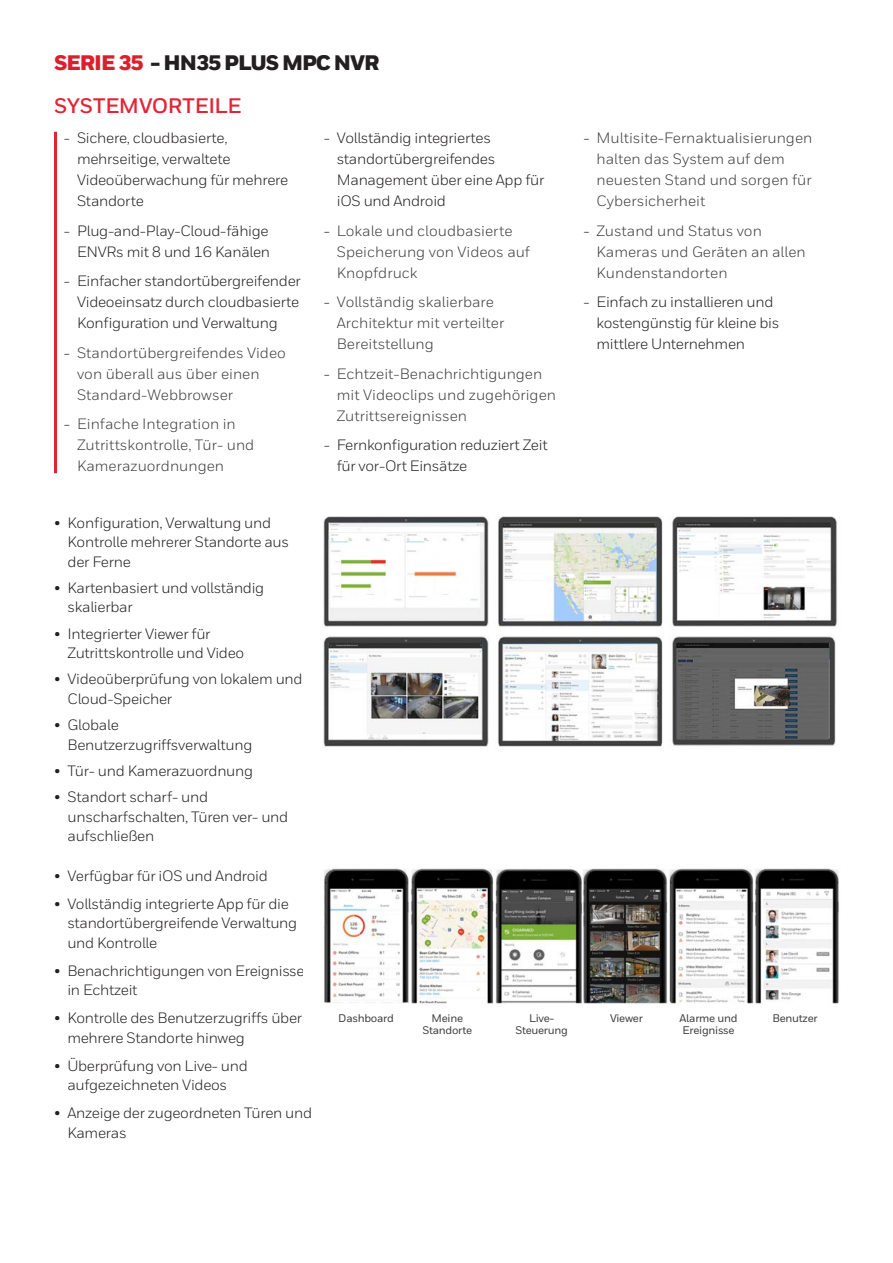
<style>
.page{position:relative;width:893px;height:1263px;background:#fff}
.page>*{position:absolute;margin:0;border:0;box-sizing:border-box;transform-origin:0 0}
.NOTES{font:900 21px "Honeywell Sans";letter-spacing:-.05em;color:#231f20}
._07_Inside__Intro_He{font:700 21px "Honeywell Sans";letter-spacing:-.02em;color:#e22536}
.NOTES-2{font:15px/19.5px "Honeywell Sans";letter-spacing:-.02em;color:#231f20}
.NOTES-3{font:15px/21px "Honeywell Sans";color:#3e3e3f}
.NOTES-4{font:500 11.1px/12.6px "Honeywell Sans";letter-spacing:-.025em;color:#3e3e3f;text-align:center}
.s1{color:#dc1f2e}
.s2{color:#231f20}
</style>
<div class="page">
<hr style="left:54px;top:132px;width:3px;height:341px;background:#e22536">
<img style="left:323px;top:516px;width:514px;height:231px">
<img style="left:324px;top:868px;width:515px;height:136px">
<p class="NOTES" style="left:54px;top:50px;width:327px"><span class="s1">SERIE 35</span> - HN35 PLUS MPC NVR</p>
<p class="_07_Inside__Intro_He" style="left:54px;top:93px;width:189px">SYSTEMVORTEILE</p>
<p class="NOTES-2" style="left:77px;top:128px;width:213px;line-height:21px;text-indent:-13px">- Sichere, cloudbasierte, mehrseitige, verwaltete<br>Videoüberwachung für mehrere<br>Standorte</p>
<p class="NOTES-2" style="left:64px;top:220px;width:208px;line-height:21px;text-align:right">- Plug-and-Play-Cloud-fähige<br>ENVRs mit 8 und 16 Kanälen</p>
<p class="NOTES-2" style="left:77px;top:271px;width:225px;line-height:21px;text-align:justify;text-indent:-13px">- Einfacher standortübergreifender Videoeinsatz durch cloudbasierte Konfiguration und Verwaltung</p>
<p class="NOTES-3" style="left:77px;top:342px;width:210px;text-indent:-13px"><span class="s2">-</span> Standortübergreifendes Video von überall aus über einen<br>Standard-Webbrowser</p>
<p class="NOTES-3" style="left:77px;top:414px;width:179px;text-indent:-13px"><span class="s2">-</span> Einfache Integration in<br>Zutrittskontrolle, Tür- und<br>Kamerazuordnungen</p>
<p class="NOTES-2" style="left:337px;top:128px;width:209px;line-height:21px;text-indent:-13px">- Vollständig integriertes standortübergreifendes<br>Management über eine App für iOS und Android</p>
<p class="NOTES-3" style="left:337px;top:220px;width:195px;text-indent:-13px"><span class="s2">-</span> Lokale und cloudbasierte<br>Speicherung von Videos auf<br>Knopfdruck</p>
<p class="NOTES-3" style="left:337px;top:292px;width:169px;text-indent:-13px"><span class="s2">-</span> Vollständig skalierbare<br>Architektur mit verteilter<br>Bereitstellung</p>
<p class="NOTES-3" style="left:337px;top:363px;width:221px;text-indent:-13px"><span class="s2">-</span> Echtzeit-Benachrichtigungen mit Videoclips und zugehörigen<br>Zutrittsereignissen</p>
<p class="NOTES-2" style="left:337px;top:435px;width:212px;line-height:21px;text-indent:-13px">- Fernkonfiguration reduziert Zeit für vor-Ort Einsätze</p>
<p class="NOTES-3" style="left:596px;top:128px;width:217px;text-indent:-13px"><span class="s2">-</span> Multisite-Fernaktualisierungen halten das System auf dem neuesten Stand und sorgen für<br>Cybersicherheit</p>
<p class="NOTES-3" style="left:596px;top:220px;width:211px;text-indent:-13px"><span class="s2">-</span> Zustand und Status von<br>Kameras und Geräten an allen<br>Kundenstandorten</p>
<p class="NOTES-2" style="left:596px;top:292px;width:184px;line-height:21px;text-indent:-13px">- Einfach zu installieren und kostengünstig für kleine bis mittlere Unternehmen</p>
<p class="NOTES-2" style="left:68px;top:513px;width:223px;text-indent:-13px">• Konfiguration, Verwaltung und<br>Kontrolle mehrerer Standorte aus der Ferne</p>
<p class="NOTES-2" style="left:68px;top:578px;width:198px;text-indent:-13px">• Kartenbasiert und vollständig skalierbar</p>
<p class="NOTES-2" style="left:68px;top:624px;width:178px;text-indent:-13px">• Integrierter Viewer für<br>Zutrittskontrolle und Video</p>
<p class="NOTES-2" style="left:68px;top:669px;width:237px;text-indent:-13px">• Videoüberprüfung von lokalem und<br>Cloud-Speicher</p>
<p class="NOTES-2" style="left:68px;top:715px;width:186px;text-indent:-13px">• Globale<br>Benutzerzugriffsverwaltung</p>
<p class="NOTES-2" style="left:54px;top:761px;width:200px">• Tür- und Kamerazuordnung</p>
<p class="NOTES-2" style="left:68px;top:787px;width:222px;text-indent:-13px">• Standort scharf- und unscharfschalten, Türen ver- und aufschließen</p>
<p class="NOTES-2" style="left:54px;top:866px;width:215px">• Verfügbar für iOS und Android</p>
<p class="NOTES-2" style="left:67px;top:894px;width:231px;text-indent:-13px">• Vollständig integrierte App für die standortübergreifende Verwaltung und Kontrolle</p>
<p class="NOTES-2" style="left:67px;top:961px;width:248px;text-indent:-13px">• Benachrichtigungen von Ereignissen in Echtzeit</p>
<p class="NOTES-2" style="left:67px;top:1008px;width:236px;text-indent:-13px">• Kontrolle des Benutzerzugriffs über mehrere Standorte hinweg</p>
<p class="NOTES-2" style="left:54px;top:1056px;width:195px;text-align:center">• Überprüfung von Live- und aufgezeichneten Videos</p>
<p class="NOTES-2" style="left:67px;top:1103px;width:246px;text-indent:-13px">• Anzeige der zugeordneten Türen und<br>Kameras</p>
<p class="NOTES-4" style="left:338px;top:1011px;width:57px">Dashboard</p>
<p class="NOTES-4" style="left:422px;top:1011px;width:51px">Meine<br>Standorte</p>
<p class="NOTES-4" style="left:515px;top:1011px;width:54px">Live-<br>Steuerung</p>
<p class="NOTES-4" style="left:610px;top:1011px;width:34px">Viewer</p>
<p class="NOTES-4" style="left:680px;top:1011px;width:59px;text-align:left">Alarme und<br>Ereignisse</p>
<p class="NOTES-4" style="left:772px;top:1011px;width:47px">Benutzer</p>
</div>
